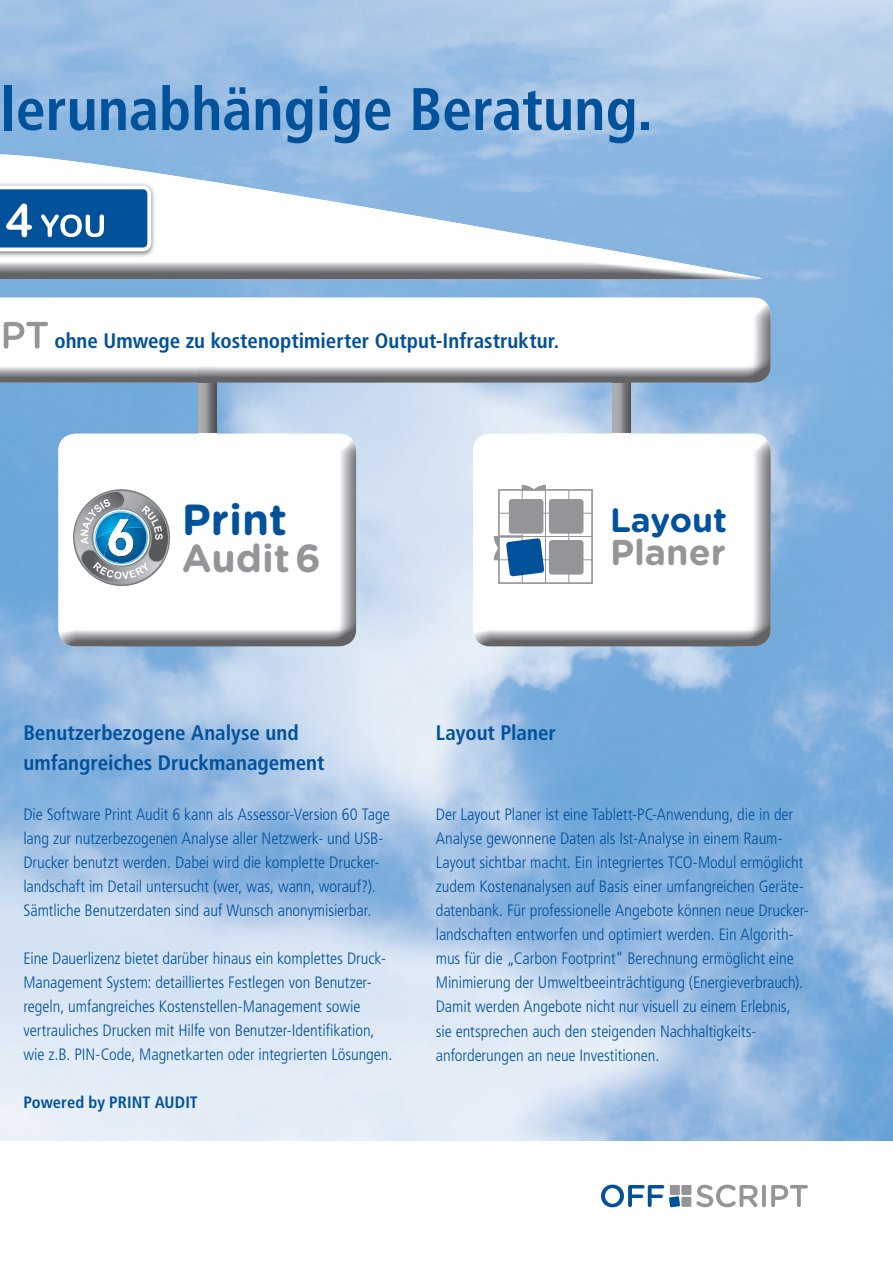
<style>
.page{position:relative;width:893px;height:1263px;background:#fff}
.page>*{position:absolute;margin:0;border:0;box-sizing:border-box;transform-origin:0 0}
.t1{font:700 condensed 60px "Frutiger LT Std";color:#01519b}
.t2{font:700 43.5px "Gotham Rounded";color:#01519b}
.t3{font:700 39px "Gotham Rounded";color:#939598}
.t4{font:700 36px "Gotham Rounded";color:#939598}
.t5{font:700 33.75px "Gotham Rounded";color:#01519b}
.t6{font:700 condensed 21px/30px "Frutiger LT Std";color:#01519b}
.t7{font:300 condensed 16.5px/24px "Frutiger LT Std";letter-spacing:-.005em;color:#01519b}
.t8{font:700 condensed 16.5px "Frutiger LT Std";color:#01519b}
</style>
<div class="page">
<img style="left:0;top:279px;width:52px;height:862px">
<img style="left:736px;top:315px;width:157px;height:826px">
<img style="left:52px;top:383px;width:684px;height:90px">
<img style="left:52px;top:473px;width:52px;height:668px">
<img style="left:525px;top:646px;width:211px;height:495px">
<img style="left:0;top:154px;width:675px;height:108px">
<img style="left:0;top:262px;width:761px;height:17px">
<img style="left:198px;top:383px;width:18px;height:51px">
<img style="left:613px;top:383px;width:18px;height:51px">
<img style="left:0;top:298px;width:771px;height:85px">
<img style="left:58px;top:434px;width:298px;height:212px">
<img style="left:473px;top:434px;width:298px;height:212px">
<img style="left:0;top:181px;width:157px;height:78px">
<svg style="left:0;top:186px;width:151px;height:65px"></svg>
<svg style="left:696px;top:1184px;width:61px;height:23px"></svg>
<svg style="left:762px;top:1185px;width:4px;height:22px"></svg>
<svg style="left:771px;top:1185px;width:37px;height:22px"></svg>
<div style="left:681px;top:1185px;width:10px;height:10px;background:#939598"></div>
<svg style="left:601px;top:1184px;width:79px;height:23px"></svg>
<div style="left:681px;top:1197px;width:10px;height:10px;background:#939598"></div>
<div style="left:0;top:320px;width:49px;height:31px;background:#fff"></div>
<svg style="left:4px;top:322px;width:44px;height:27px"></svg>
<hr style="left:499px;top:489px;width:93px;height:2px;background:#939598">
<hr style="left:498px;top:490px;width:2px;height:93px;background:#939598">
<hr style="left:522px;top:490px;width:1px;height:93px;background:#939598">
<hr style="left:545px;top:490px;width:1px;height:93px;background:#939598">
<hr style="left:568px;top:490px;width:1px;height:93px;background:#939598">
<hr style="left:591px;top:490px;width:2px;height:93px;background:#939598">
<hr style="left:499px;top:513px;width:93px;height:1px;background:#939598">
<hr style="left:499px;top:536px;width:93px;height:1px;background:#939598">
<hr style="left:499px;top:535px;width:23px;height:3px;background:#939598">
<hr style="left:499px;top:559px;width:93px;height:1px;background:#939598">
<hr style="left:499px;top:582px;width:93px;height:2px;background:#939598">
<svg style="left:521px;top:484px;width:25px;height:7px"></svg>
<svg style="left:493px;top:536px;width:7px;height:25px"></svg>
<div style="left:509px;top:499px;width:34px;height:35px;background:#939598;border-radius:3px"></div>
<div style="left:549px;top:499px;width:34px;height:35px;background:#939598;border-radius:3px"></div>
<svg style="left:506px;top:538px;width:38px;height:38px"></svg>
<div style="left:549px;top:540px;width:34px;height:35px;background:#939598;border-radius:3px"></div>
<svg style="left:66px;top:487px;width:111px;height:104px"></svg>
<h1 class="t1" style="left:1px;top:74px;width:654px">lerunabhängige Beratung.</h1>
<p class="t6" style="left:54px;top:326px;width:506px">ohne Umwege zu kostenoptimierter Output-Infrastruktur.</p>
<h2 class="t2" style="left:182px;top:487px;width:107px">Print</h2>
<h3 class="t3" style="left:182px;top:530px;width:141px">Audit 6</h3>
<h3 class="t5" style="left:610px;top:495px;width:119px">Layout</h3>
<h3 class="t4" style="left:610px;top:526px;width:117px">Planer</h3>
<p class="t6" style="left:23px;top:718px;width:303px">Benutzerbezogene Analyse und umfangreiches Druckmanagement</p>
<p class="t6" style="left:436px;top:718px;width:122px">Layout Planer</p>
<p class="t7" style="left:23px;top:803px;width:368px">Die Software Print Audit 6 kann als Assessor-Version 60 Tage lang zur nutzerbezogenen Analyse aller Netzwerk- und USB-Drucker benutzt werden. Dabei wird die komplette Drucker&shy;landschaft im Detail untersucht (wer, was, wann, worauf?).<br>Sämtliche Benutzerdaten sind auf Wunsch anonymisierbar.</p>
<p class="t7" style="left:23px;top:947px;width:370px">Eine Dauerlizenz bietet darüber hinaus ein komplettes Druck-Management System: detailliertes Festlegen von Benutzer&shy;regeln, umfangreiches Kostenstellen-Management sowie vertrauliches Drucken mit Hilfe von Benutzer-Identifikation, wie z.B. PIN-Code, Magnetkarten oder integrierten Lösungen.</p>
<p class="t8" style="left:23px;top:1093px;width:176px">Powered by PRINT AUDIT</p>
<p class="t7" style="left:436px;top:803px;width:374px">Der Layout Planer ist eine Tablett-PC-Anwendung, die in der Analyse gewonnene Daten als Ist-Analyse in einem Raum-Layout sichtbar macht. Ein integriertes TCO-Modul ermöglicht zudem Kostenanalysen auf Basis einer umfangreichen Geräte&shy;datenbank. Für professionelle Angebote können neue Drucker&shy;landschaften entworfen und optimiert werden. Ein Algorith&shy;mus für die „Carbon Footprint“ Berechnung ermöglicht eine Minimierung der Umweltbeeinträchtigung (Energieverbrauch).<br>Damit werden Angebote nicht nur visuell zu einem Erlebnis, sie entsprechen auch den steigenden Nachhaltigkeits&shy;anforderungen an neue Investitionen.</p>
</div>
